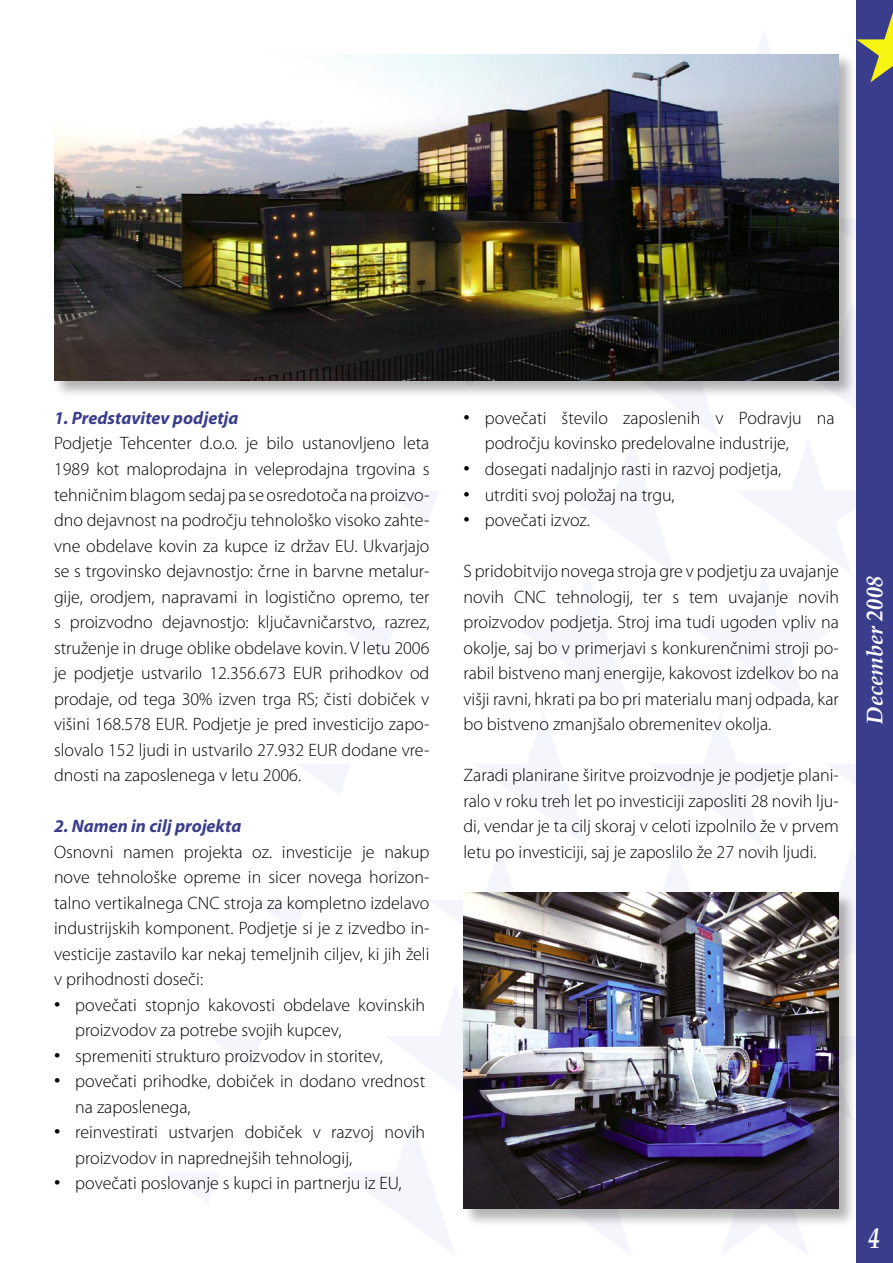
<style>
.page{position:relative;width:893px;height:1263px;background:#fff}
.page>*{position:absolute;margin:0;border:0;box-sizing:border-box;transform-origin:0 0}
.t1{font:italic 700 29.25px "Book Antiqua";color:#fff;scale:.77 1}
.t2{font:italic 700 22.5px "Book Antiqua";color:#fff}
.Paragraph_Style_5{font:300 18px/25.5px "Myriad Pro";color:#000;text-align:justify}
.Paragraph_Style_5-2{font:italic 700 18px "Myriad Pro";color:#3a3d8c}
.s1{font-size:25.5px}
</style>
<div class="page">
<div style="left:856px;top:12px;width:37px;height:1244px;background:#3a3d8c"></div>
<div style="left:52px;top:52px;width:807px;height:348px;background:#000;opacity:.3"></div>
<img style="left:54px;top:54px;width:785px;height:327px">
<div style="left:461px;top:890px;width:398px;height:339px;background:#000;opacity:.3"></div>
<img style="left:463px;top:893px;width:376px;height:316px">
<p class="Paragraph_Style_5-2" style="left:54px;top:408px;width:186px">1. Predstavitev podjetja</p>
<p class="Paragraph_Style_5" style="left:54px;top:431px;width:377px">Podjetje Tehcenter d.o.o. je bilo ustanovljeno leta 1989 kot maloprodajna in veleprodajna trgovina s tehničnim blagom sedaj pa se osredotoča na proizvo&shy;dno dejavnost na področju tehnološko visoko zahte&shy;vne obdelave kovin za kupce iz držav EU. Ukvarjajo se s trgovinsko dejavnostjo: črne in barvne metalur&shy;gije, orodjem, napravami in logistično opremo, ter s proizvodno dejavnostjo: ključavničarstvo, razrez, struženje in druge oblike obdelave kovin. V letu 2006 je podjetje ustvarilo 12.356.673 EUR prihodkov od prodaje, od tega 30% izven trga RS; čisti dobiček v višini 168.578 EUR. Podjetje je pred investicijo zapo&shy;slovalo 152 ljudi in ustvarilo 27.932 EUR dodane vre&shy;dnosti na zaposlenega v letu 2006.</p>
<p class="Paragraph_Style_5-2" style="left:54px;top:816px;width:189px">2. Namen in cilj projekta</p>
<p class="Paragraph_Style_5" style="left:54px;top:839px;width:377px">Osnovni namen projekta oz. investicije je nakup nove tehnološke opreme in sicer novega horizon&shy;talno vertikalnega CNC stroja za kompletno izdelavo industrijskih komponent. Podjetje si je z izvedbo in&shy;vesticije zastavilo kar nekaj temeljnih ciljev, ki jih želi v prihodnosti doseči:</p>
<p class="Paragraph_Style_5" style="left:75px;top:992px;width:351px;text-indent:-21px"><span class="s1">•</span> povečati stopnjo kakovosti obdelave kovinskih proizvodov za potrebe svojih kupcev,</p>
<p class="Paragraph_Style_5" style="left:54px;top:1043px;width:330px"><span class="s1">•</span> spremeniti strukturo proizvodov in storitev,</p>
<p class="Paragraph_Style_5" style="left:75px;top:1069px;width:351px;text-indent:-21px"><span class="s1">•</span> povečati prihodke, dobiček in dodano vrednost na zaposlenega,</p>
<p class="Paragraph_Style_5" style="left:75px;top:1120px;width:351px;text-indent:-21px"><span class="s1">•</span> reinvestirati ustvarjen dobiček v razvoj novih proizvodov in naprednejših tehnologij,</p>
<p class="Paragraph_Style_5" style="left:54px;top:1171px;width:349px"><span class="s1">•</span> povečati poslovanje s kupci in partnerju iz EU,</p>
<p class="Paragraph_Style_5" style="left:485px;top:405px;width:351px;text-indent:-21px"><span class="s1">•</span> povečati število zaposlenih v Podravju na področju kovinsko predelovalne industrije,</p>
<p class="Paragraph_Style_5" style="left:463px;top:456px;width:319px"><span class="s1">•</span> dosegati nadaljnjo rasti in razvoj podjetja,</p>
<p class="Paragraph_Style_5" style="left:463px;top:482px;width:213px"><span class="s1">•</span> utrditi svoj položaj na trgu,</p>
<p class="Paragraph_Style_5" style="left:463px;top:508px;width:128px"><span class="s1">•</span> povečati izvoz.</p>
<p class="Paragraph_Style_5" style="left:463px;top:559px;width:377px">S pridobitvijo novega stroja gre v podjetju za uvajanje novih CNC tehnologij, ter s tem uvajanje novih proizvodov podjetja. Stroj ima tudi ugoden vpliv na okolje, saj bo v primerjavi s konkurenčnimi stroji po&shy;rabil bistveno manj energije, kakovost izdelkov bo na višji ravni, hkrati pa bo pri materialu manj odpada, kar bo bistveno zmanjšalo obremenitev okolja.</p>
<p class="Paragraph_Style_5" style="left:463px;top:763px;width:377px">Zaradi planirane širitve proizvodnje je podjetje plani&shy;ralo v roku treh let po investiciji zaposliti 28 novih lju&shy;di, vendar je ta cilj skoraj v celoti izpolnilo že v prvem letu po investiciji, saj je zaposlilo že 27 novih ljudi.</p>
<p class="t2" style="left:859px;top:724px;width:155px;rotate:-90deg">September 2008</p>
<p class="t2" style="left:859px;top:724px;width:149px;rotate:-90deg">December 2008</p>
<h1 class="t1" style="left:868px;top:1218px;width:16px">4</h1>
</div>
